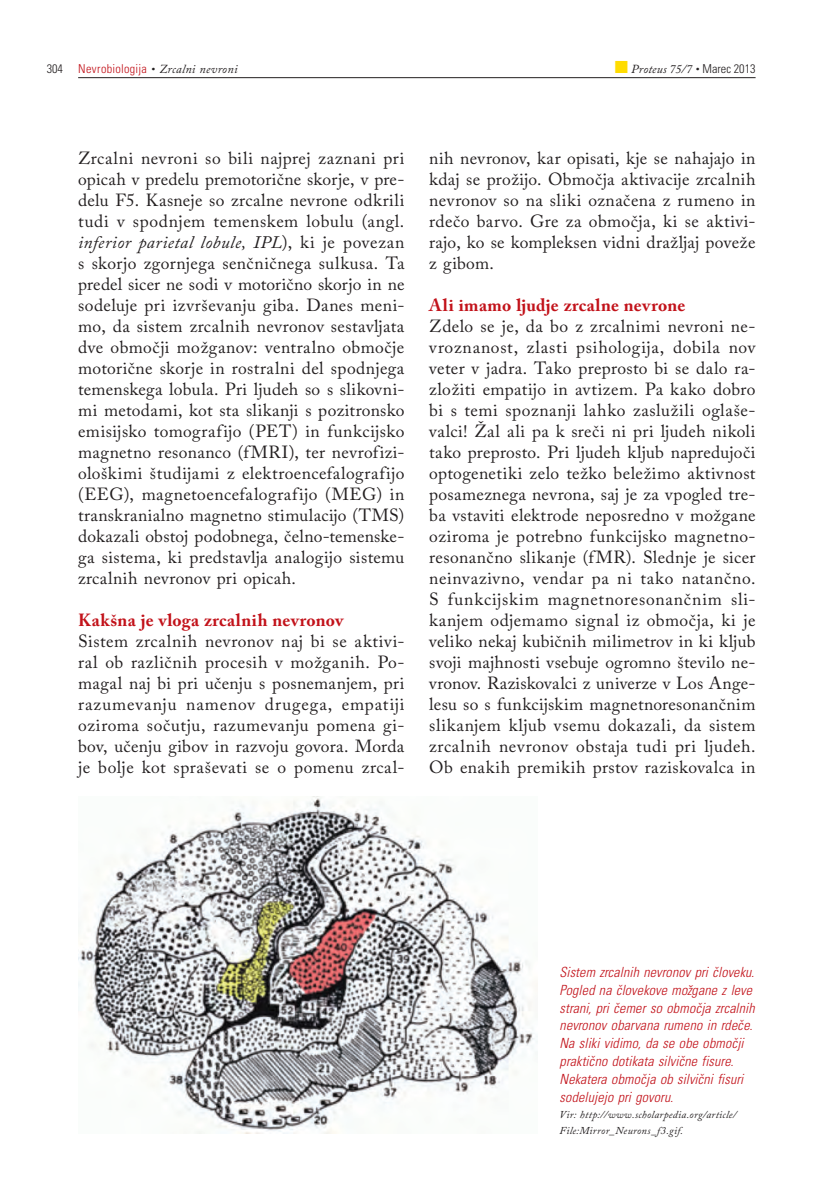
<style>
.page{position:relative;width:834px;height:1192px;background:#fff}
.page>*{position:absolute;margin:0;border:0;box-sizing:border-box;transform-origin:0 0}
.t1{font:17.5px/21px "Adobe Caslon Pro";letter-spacing:.025em;color:#231f20;text-align:justify}
.t2{font:700 17.5px "Adobe Caslon Pro";letter-spacing:.02em;color:#c2121a}
.t3{font:italic 300 condensed 14px/17.8px "Univers";letter-spacing:.01em;color:#c2121a}
.t4{font:italic 12.25px "Adobe Caslon Pro";letter-spacing:.02em;color:#231f20}
.t5{font:italic 10.5px/15.8px "Adobe Caslon Pro";letter-spacing:.03em;color:#231f20}
.s1{font-family:"Univers";font-weight:300;font-style:normal;font-stretch:condensed}
.s2{font-family:"Univers";font-weight:300;font-style:normal;font-stretch:condensed;color:#c2121a}
.s3{color:#ffdc01}
.s4{font-style:italic}
</style>
<div class="page">
<hr style="left:78px;top:77px;width:677px;height:1px;background:#231f20">
<img style="left:78px;top:796px;width:459px;height:337px">
<p class="t4" style="left:47px;top:61px;width:192px"><span class="s1">304</span> <span class="s2">Nevrobiologija</span> • Zrcalni nevroni</p>
<p class="t4" style="left:615px;top:61px;width:142px"><span class="s3">■</span> Proteus 75/7 • <span class="s1">Marec 2013</span></p>
<p class="t1" style="left:78px;top:148px;width:328px">Zrcalni nevroni so bili najprej zaznani pri opicah v predelu premotorične skorje, v pre&shy;delu F5. Kasneje so zrcalne nevrone odkrili tudi v spodnjem temenskem lobulu (angl. <span class="s4">inferior parietal lobule, IPL</span>), ki je povezan s skorjo zgornjega senčničnega sulkusa. Ta predel sicer ne sodi v motorično skorjo in ne sodeluje pri izvrševanju giba. Danes meni&shy;mo, da sistem zrcalnih nevronov sestavljata dve območji možganov: ventralno območje motorične skorje in rostralni del spodnjega temenskega lobula. Pri ljudeh so s slikovni&shy;mi metodami, kot sta slikanji s pozitronsko emisijsko tomografijo (PET) in funkcijsko magnetno resonanco (fMRI), ter nevrofizi&shy;ološkimi študijami z elektroencefalografijo (EEG), magnetoencefalografijo (MEG) in transkranialno magnetno stimulacijo (TMS) dokazali obstoj podobnega, čelno-temenske&shy;ga sistema, ki predstavlja analogijo sistemu zrcalnih nevronov pri opicah.</p>
<p class="t2" style="left:78px;top:610px;width:267px">Kakšna je vloga zrcalnih nevronov</p>
<p class="t1" style="left:78px;top:631px;width:328px">Sistem zrcalnih nevronov naj bi se aktivi&shy;ral ob različnih procesih v možganih. Po&shy;magal naj bi pri učenju s posnemanjem, pri razumevanju namenov drugega, empatiji oziroma sočutju, razumevanju pomena gi&shy;bov, učenju gibov in razvoju govora. Morda je bolje kot spraševati se o pomenu zrcal-</p>
<p class="t1" style="left:429px;top:148px;width:328px">nih nevronov, kar opisati, kje se nahajajo in kdaj se prožijo. Območja aktivacije zrcalnih nevronov so na sliki označena z rumeno in rdečo barvo. Gre za območja, ki se aktivi&shy;rajo, ko se kompleksen vidni dražljaj poveže z gibom.</p>
<p class="t2" style="left:429px;top:295px;width:257px">Ali imamo ljudje zrcalne nevrone</p>
<p class="t1" style="left:429px;top:316px;width:328px">Zdelo se je, da bo z zrcalnimi nevroni ne&shy;vroznanost, zlasti psihologija, dobila nov veter v jadra. Tako preprosto bi se dalo ra&shy;zložiti empatijo in avtizem. Pa kako dobro bi s temi spoznanji lahko zaslužili oglaše&shy;valci! Žal ali pa k sreči ni pri ljudeh nikoli tako preprosto. Pri ljudeh kljub napredujoči optogenetiki zelo težko beležimo aktivnost posameznega nevrona, saj je za vpogled tre&shy;ba vstaviti elektrode neposredno v možgane oziroma je potrebno funkcijsko magnetno&shy;resonančno slikanje (fMR). Slednje je sicer neinvazivno, vendar pa ni tako natančno.<br>S funkcijskim magnetnoresonančnim sli&shy;kanjem odjemamo signal iz območja, ki je veliko nekaj kubičnih milimetrov in ki kljub svoji majhnosti vsebuje ogromno število ne&shy;vronov. Raziskovalci z univerze v Los Ange&shy;lesu so s funkcijskim magnetnoresonančnim slikanjem kljub vsemu dokazali, da sistem zrcalnih nevronov obstaja tudi pri ljudeh.<br>Ob enakih premikih prstov raziskovalca in</p>
<p class="t3" style="left:559px;top:962px;width:197px">Sistem zrcalnih nevronov pri Ëloveku.<br>Pogled na Ëlovekove možgane z leve strani, pri Ëemer so obmoËja zrcalnih nevronov obarvana rumeno in rdeËe.<br>Na sliki vidimo, da se obe obmoËji praktiËno dotikata silviËne fisure.<br>Nekatera obmoËja ob silviËni fisuri sodelujejo pri govoru.</p>
<p class="t5" style="left:559px;top:1106px;width:179px">Vir: http://www.scholarpedia.org/article/<br>File:Mirror_Neurons_f3.gif.</p>
</div>
